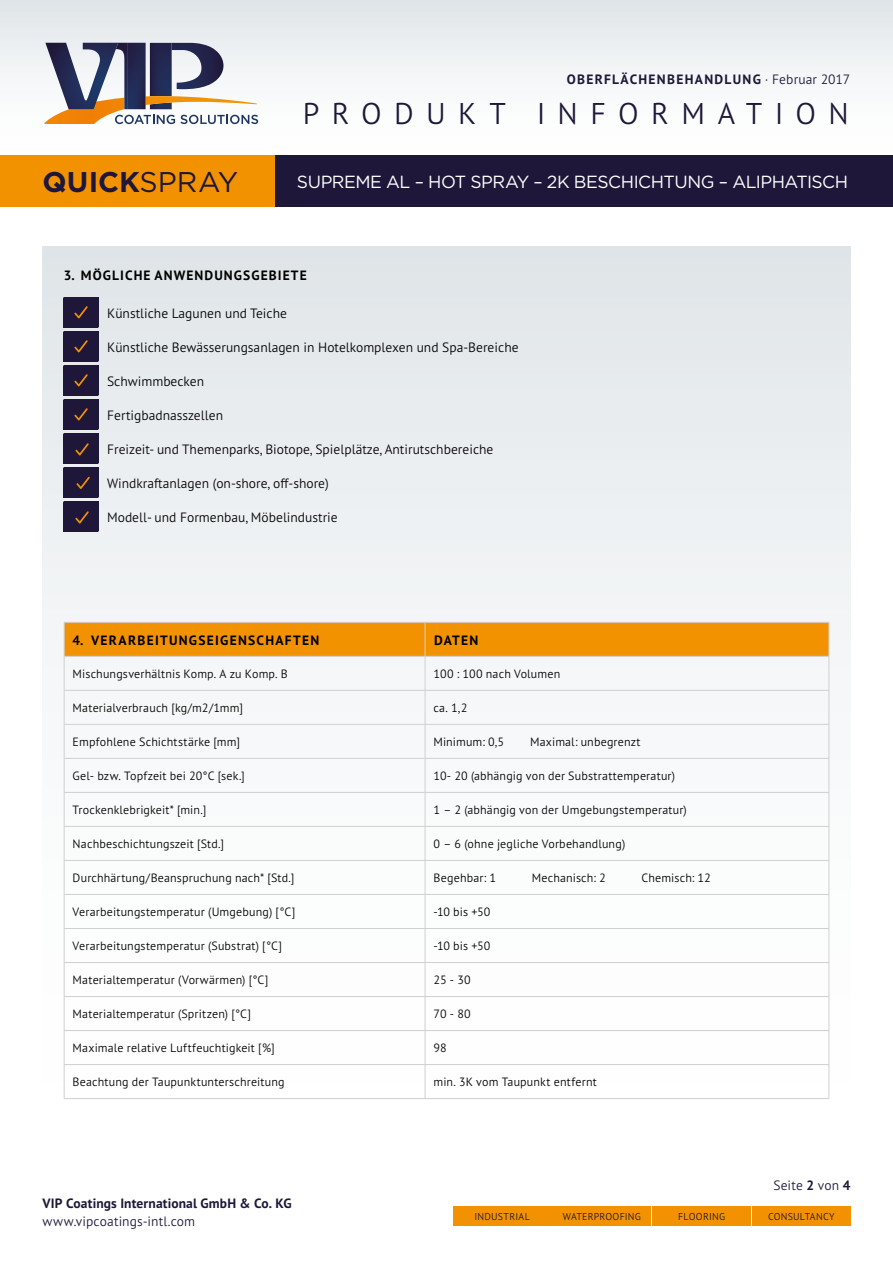
<style>
.page{position:relative;width:893px;height:1263px;background:#fff}
.page>*{position:absolute;margin:0;border:0;box-sizing:border-box;transform-origin:0 0}
.t1{font:300 30px "PT Sans Pro";letter-spacing:.41em;color:#1e1739}
.t2{font:700 28.5px "Gotham";letter-spacing:.005em;color:#1e1739}
.t3{font:17.55px "Gotham";letter-spacing:-.03em;color:#fff}
.t4{font:300 13.5px "PT Sans Pro";color:#000}
.t5{font:700 13.5px "PT Sans Pro";letter-spacing:.085em;color:#000}
.t6{font:700 13.5px "PT Sans Pro";letter-spacing:.015em;color:#1e1739}
.t7{font:300 13.5px "PT Sans Pro";letter-spacing:.01em;color:#1e1739}
.t8{font:700 13.5px "PT Sans Pro";letter-spacing:.095em;color:#1e1739}
.t9{font:300 12px "PT Sans Pro";letter-spacing:.01em;color:#000}
.t10{font:300 9.9px "PT Sans Pro";letter-spacing:.02em;color:#1e1739}
.s1{font-weight:300}
.s2{font-weight:400}
.s3{font-weight:700}
</style>
<div class="page">
<div style="left:0;top:0;width:893px;height:155px;background:linear-gradient(to bottom,#e2e7ea,#fff)"></div>
<div style="left:453px;top:1206px;width:98px;height:20px;background:#f39200"></div>
<div style="left:553px;top:1206px;width:98px;height:20px;background:#f39200"></div>
<div style="left:653px;top:1206px;width:98px;height:20px;background:#f39200"></div>
<div style="left:752px;top:1206px;width:98px;height:20px;background:#f39200"></div>
<svg style="left:44px;top:43px;width:215px;height:81px"></svg>
<div style="left:43px;top:247px;width:807px;height:925px;background:linear-gradient(to bottom,#e3e8eb,#fff)"></div>
<div style="left:65px;top:623px;width:764px;height:33px;background:#f39200"></div>
<hr style="left:64px;top:622px;width:361px;height:1px;background:#d0d0d0">
<hr style="left:64px;top:623px;width:1px;height:33px;background:#d0d0d0">
<hr style="left:425px;top:622px;width:404px;height:1px;background:#d0d0d0">
<hr style="left:425px;top:623px;width:1px;height:33px;background:#d0d0d0">
<hr style="left:829px;top:623px;width:1px;height:33px;background:#d0d0d0">
<hr style="left:64px;top:656px;width:361px;height:1px;background:#d0d0d0">
<hr style="left:64px;top:657px;width:1px;height:33px;background:#d0d0d0">
<hr style="left:425px;top:656px;width:404px;height:1px;background:#d0d0d0">
<hr style="left:425px;top:657px;width:1px;height:33px;background:#d0d0d0">
<hr style="left:829px;top:657px;width:1px;height:33px;background:#d0d0d0">
<hr style="left:64px;top:690px;width:361px;height:1px;background:#d0d0d0">
<hr style="left:64px;top:691px;width:1px;height:33px;background:#d0d0d0">
<hr style="left:425px;top:690px;width:404px;height:1px;background:#d0d0d0">
<hr style="left:425px;top:691px;width:1px;height:33px;background:#d0d0d0">
<hr style="left:829px;top:691px;width:1px;height:33px;background:#d0d0d0">
<hr style="left:64px;top:724px;width:361px;height:1px;background:#d0d0d0">
<hr style="left:64px;top:725px;width:1px;height:33px;background:#d0d0d0">
<hr style="left:425px;top:724px;width:404px;height:1px;background:#d0d0d0">
<hr style="left:425px;top:725px;width:1px;height:33px;background:#d0d0d0">
<hr style="left:829px;top:725px;width:1px;height:33px;background:#d0d0d0">
<hr style="left:64px;top:758px;width:361px;height:1px;background:#d0d0d0">
<hr style="left:64px;top:759px;width:1px;height:33px;background:#d0d0d0">
<hr style="left:425px;top:758px;width:404px;height:1px;background:#d0d0d0">
<hr style="left:425px;top:759px;width:1px;height:33px;background:#d0d0d0">
<hr style="left:829px;top:759px;width:1px;height:33px;background:#d0d0d0">
<hr style="left:64px;top:792px;width:361px;height:1px;background:#d0d0d0">
<hr style="left:64px;top:793px;width:1px;height:33px;background:#d0d0d0">
<hr style="left:425px;top:792px;width:404px;height:1px;background:#d0d0d0">
<hr style="left:425px;top:793px;width:1px;height:33px;background:#d0d0d0">
<hr style="left:829px;top:793px;width:1px;height:33px;background:#d0d0d0">
<hr style="left:64px;top:826px;width:361px;height:1px;background:#d0d0d0">
<hr style="left:64px;top:827px;width:1px;height:33px;background:#d0d0d0">
<hr style="left:425px;top:826px;width:404px;height:1px;background:#d0d0d0">
<hr style="left:425px;top:827px;width:1px;height:33px;background:#d0d0d0">
<hr style="left:829px;top:827px;width:1px;height:33px;background:#d0d0d0">
<hr style="left:64px;top:860px;width:361px;height:1px;background:#d0d0d0">
<hr style="left:64px;top:861px;width:1px;height:33px;background:#d0d0d0">
<hr style="left:425px;top:860px;width:404px;height:1px;background:#d0d0d0">
<hr style="left:425px;top:861px;width:1px;height:33px;background:#d0d0d0">
<hr style="left:829px;top:861px;width:1px;height:33px;background:#d0d0d0">
<hr style="left:64px;top:894px;width:361px;height:1px;background:#d0d0d0">
<hr style="left:64px;top:895px;width:1px;height:33px;background:#d0d0d0">
<hr style="left:425px;top:894px;width:404px;height:1px;background:#d0d0d0">
<hr style="left:425px;top:895px;width:1px;height:33px;background:#d0d0d0">
<hr style="left:829px;top:895px;width:1px;height:33px;background:#d0d0d0">
<hr style="left:64px;top:928px;width:361px;height:1px;background:#d0d0d0">
<hr style="left:64px;top:929px;width:1px;height:33px;background:#d0d0d0">
<hr style="left:425px;top:928px;width:404px;height:1px;background:#d0d0d0">
<hr style="left:425px;top:929px;width:1px;height:33px;background:#d0d0d0">
<hr style="left:829px;top:929px;width:1px;height:33px;background:#d0d0d0">
<hr style="left:64px;top:962px;width:361px;height:1px;background:#d0d0d0">
<hr style="left:64px;top:963px;width:1px;height:33px;background:#d0d0d0">
<hr style="left:425px;top:962px;width:404px;height:1px;background:#d0d0d0">
<hr style="left:425px;top:963px;width:1px;height:33px;background:#d0d0d0">
<hr style="left:829px;top:963px;width:1px;height:33px;background:#d0d0d0">
<hr style="left:64px;top:996px;width:361px;height:1px;background:#d0d0d0">
<hr style="left:64px;top:997px;width:1px;height:33px;background:#d0d0d0">
<hr style="left:425px;top:996px;width:404px;height:1px;background:#d0d0d0">
<hr style="left:425px;top:997px;width:1px;height:33px;background:#d0d0d0">
<hr style="left:829px;top:997px;width:1px;height:33px;background:#d0d0d0">
<hr style="left:64px;top:1030px;width:361px;height:1px;background:#d0d0d0">
<hr style="left:64px;top:1031px;width:1px;height:33px;background:#d0d0d0">
<hr style="left:425px;top:1030px;width:404px;height:1px;background:#d0d0d0">
<hr style="left:425px;top:1031px;width:1px;height:33px;background:#d0d0d0">
<hr style="left:829px;top:1031px;width:1px;height:33px;background:#d0d0d0">
<hr style="left:64px;top:1064px;width:361px;height:1px;background:#d0d0d0">
<hr style="left:64px;top:1065px;width:1px;height:33px;background:#d0d0d0">
<hr style="left:425px;top:1064px;width:404px;height:1px;background:#d0d0d0">
<hr style="left:425px;top:1065px;width:1px;height:33px;background:#d0d0d0">
<hr style="left:829px;top:1065px;width:1px;height:33px;background:#d0d0d0">
<hr style="left:64px;top:1098px;width:361px;height:1px;background:#d0d0d0">
<hr style="left:425px;top:1098px;width:404px;height:1px;background:#d0d0d0">
<svg style="left:63px;top:298px;width:36px;height:233px;background:#332b45"></svg>
<div style="left:0;top:155px;width:276px;height:51px;background:#f39200"></div>
<div style="left:276px;top:155px;width:617px;height:51px;background:#1e1739"></div>
<p class="t8" style="left:567px;top:70px;width:285px">OBERFLÄCHENBEHANDLUNG <span class="s1">· Februar 2017</span></p>
<h1 class="t1" style="left:303px;top:94px;width:548px">PRODUKT INFORMATION</h1>
<h2 class="t2" style="left:43px;top:163px;width:197px">QUICK<span class="s2">SPRAY</span></h2>
<h3 class="t3" style="left:297px;top:170px;width:553px">SUPREME AL – HOT SPRAY – 2K BESCHICHTUNG – ALIPHATISCH</h3>
<p class="t5" style="left:64px;top:266px;width:244px">3. MÖGLICHE ANWENDUNGSGEBIETE</p>
<p class="t4" style="left:107px;top:304px;width:181px">Künstliche Lagunen und Teiche</p>
<p class="t4" style="left:107px;top:338px;width:413px">Künstliche Bewässerungsanlagen in Hotelkomplexen und Spa-Bereiche</p>
<p class="t4" style="left:107px;top:372px;width:98px">Schwimmbecken</p>
<p class="t4" style="left:107px;top:406px;width:117px">Fertigbadnasszellen</p>
<p class="t4" style="left:107px;top:440px;width:388px">Freizeit- und Themenparks, Biotope, Spielplätze, Antirutschbereiche</p>
<p class="t4" style="left:107px;top:474px;width:223px">Windkraftanlagen (on-shore, off-shore)</p>
<p class="t4" style="left:107px;top:508px;width:232px">Modell- und Formenbau, Möbelindustrie</p>
<p class="t5" style="left:73px;top:631px;width:248px">4. VERARBEITUNGSEIGENSCHAFTEN</p>
<p class="t5" style="left:434px;top:631px;width:46px">DATEN</p>
<p class="t9" style="left:73px;top:666px;width:217px">Mischungsverhältnis Komp. A zu Komp. B</p>
<p class="t9" style="left:434px;top:666px;width:128px">100 : 100 nach Volumen</p>
<p class="t9" style="left:73px;top:700px;width:172px">Materialverbrauch [kg/m2/1mm]</p>
<p class="t9" style="left:434px;top:700px;width:35px">ca. 1,2</p>
<p class="t9" style="left:73px;top:734px;width:169px">Empfohlene Schichtstärke [mm]</p>
<p class="t9" style="left:434px;top:734px;width:72px">Minimum: 0,5</p>
<p class="t9" style="left:530px;top:734px;width:112px">Maximal: unbegrenzt</p>
<p class="t9" style="left:73px;top:768px;width:174px">Gel- bzw. Topfzeit bei 20°C [sek.]</p>
<p class="t9" style="left:434px;top:768px;width:243px">10- 20 (abhängig von der Substrattemperatur)</p>
<p class="t9" style="left:73px;top:802px;width:135px">Trockenklebrigkeit* [min.]</p>
<p class="t9" style="left:434px;top:802px;width:255px">1 – 2 (abhängig von der Umgebungstemperatur)</p>
<p class="t9" style="left:73px;top:836px;width:153px">Nachbeschichtungszeit [Std.]</p>
<p class="t9" style="left:434px;top:836px;width:193px">0 – 6 (ohne jegliche Vorbehandlung)</p>
<p class="t9" style="left:73px;top:870px;width:223px">Durchhärtung/Beanspruchung nach* [Std.]</p>
<p class="t9" style="left:434px;top:870px;width:64px">Begehbar: 1</p>
<p class="t9" style="left:532px;top:870px;width:75px">Mechanisch: 2</p>
<p class="t9" style="left:641px;top:870px;width:71px">Chemisch: 12</p>
<p class="t9" style="left:73px;top:904px;width:224px">Verarbeitungstemperatur (Umgebung) [°C]</p>
<p class="t9" style="left:434px;top:904px;width:59px">-10 bis +50</p>
<p class="t9" style="left:73px;top:938px;width:211px">Verarbeitungstemperatur (Substrat) [°C]</p>
<p class="t9" style="left:434px;top:938px;width:59px">-10 bis +50</p>
<p class="t9" style="left:73px;top:972px;width:197px">Materialtemperatur (Vorwärmen) [°C]</p>
<p class="t9" style="left:434px;top:972px;width:39px">25 - 30</p>
<p class="t9" style="left:73px;top:1006px;width:180px">Materialtemperatur (Spritzen) [°C]</p>
<p class="t9" style="left:434px;top:1006px;width:39px">70 - 80</p>
<p class="t9" style="left:73px;top:1040px;width:204px">Maximale relative Luftfeuchtigkeit [%]</p>
<p class="t9" style="left:434px;top:1040px;width:15px">98</p>
<p class="t9" style="left:73px;top:1074px;width:213px">Beachtung der Taupunktunterschreitung</p>
<p class="t9" style="left:434px;top:1074px;width:165px">min. 3K vom Taupunkt entfernt</p>
<p class="t7" style="left:773px;top:1177px;width:79px">Seite <span class="s3">2</span> von <span class="s3">4</span></p>
<p class="t6" style="left:43px;top:1194px;width:251px">VIP Coatings International GmbH &amp; Co. KG</p>
<p class="t7" style="left:43px;top:1213px;width:154px">www.vipcoatings-intl.com</p>
<p class="t10" style="left:475px;top:1210px;width:57px">INDUSTRIAL</p>
<p class="t10" style="left:563px;top:1210px;width:80px">WATERPROOFING</p>
<p class="t10" style="left:678px;top:1210px;width:48px">FLOORING</p>
<p class="t10" style="left:768px;top:1210px;width:68px">CONSULTANCY</p>
</div>
